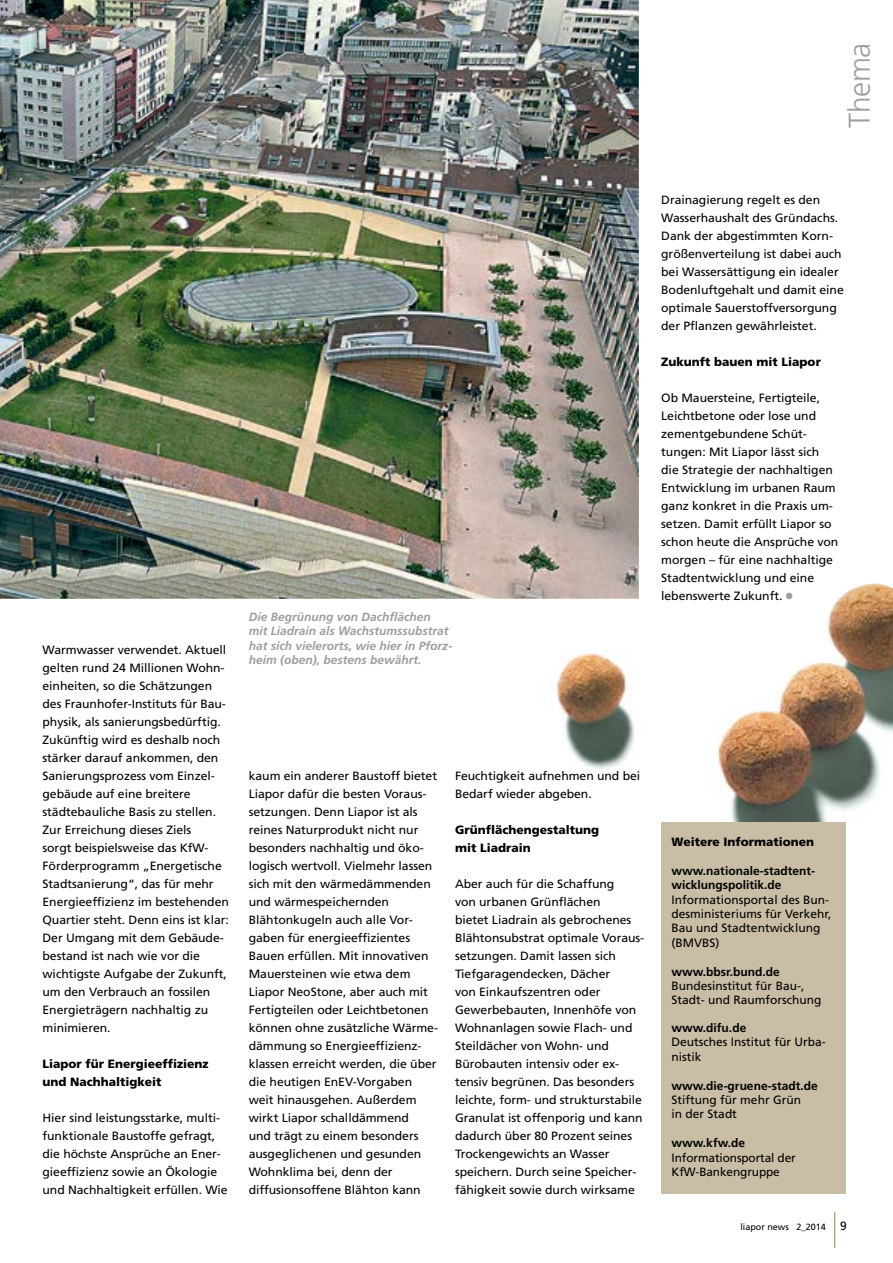
<style>
.page{position:relative;width:893px;height:1263px;background:#fff}
.page>*{position:absolute;margin:0;border:0;box-sizing:border-box;transform-origin:0 0}
.t1{font:300 30px "Frutiger";letter-spacing:-.015em;color:#9c9e9f}
.t2{font:12px/18px "Frutiger";letter-spacing:-.005em;color:#000}
.t3{font:italic 700 12px/14.4px "Frutiger";color:#9c9e9f}
.t4{font:900 12px/18px "Frutiger";color:#000}
.t5{font:700 12px/14.4px "Frutiger";color:#000}
.t6{font:9px "Frutiger";color:#000}
.s1{color:#9c9e9f}
.s2{font-size:12px}
</style>
<div class="page">
<img style="left:555px;top:583px;width:338px;height:240px">
<img style="left:0;top:0;width:639px;height:599px">
<hr style="left:834px;top:1212px;width:1px;height:36px;background:#b0a283">
<div style="left:661px;top:823px;width:185px;height:371px;background:#c9bea5"></div>
<hr style="left:0;top:599px;width:651px;height:2px;background:#fff">
<hr style="left:639px;top:0;width:2px;height:600px;background:#fff">
<h1 class="t1" style="left:842px;top:128px;width:86px;rotate:-90deg">Thema</h1>
<p class="t2" style="left:43px;top:641px;width:188px">Warmwasser verwendet. Aktuell gelten rund 24 Millionen Wohn&shy;einheiten, so die Schätzungen des Fraunhofer-Instituts für Bau&shy;physik, als sanierungsbedürftig.<br>Zukünftig wird es deshalb noch stärker darauf ankommen, den<br>Sanierungsprozess vom Einzel&shy;gebäude auf eine breitere städtebauliche Basis zu stellen.<br>Zur Erreichung dieses Ziels<br>sorgt beispielsweise das KfW-<br>Förderprogramm „Energetische<br>Stadtsanierung“, das für mehr<br>Energieeffizienz im bestehenden<br>Quartier steht. Denn eins ist klar:<br>Der Umgang mit dem Gebäude&shy;bestand ist nach wie vor die wichtigste Aufgabe der Zukunft, um den Verbrauch an fossilen<br>Energieträgern nachhaltig zu minimieren.</p>
<p class="t4" style="left:43px;top:1054px;width:167px">Liapor für Energieeffizienz und Nachhaltigkeit</p>
<p class="t2" style="left:43px;top:1109px;width:187px">Hier sind leistungsstarke, multi&shy;funktionale Baustoffe gefragt, die höchste Ansprüche an Ener&shy;gieeffizienz sowie an Ökologie und Nachhaltigkeit erfüllen. Wie</p>
<p class="t3" style="left:249px;top:609px;width:206px">Die Begrünung von Dachflächen<br>mit Liadrain als Wachstumssubstrat hat sich vielerorts, wie hier in Pforz&shy;heim (oben), bestens bewährt.</p>
<p class="t2" style="left:661px;top:191px;width:184px">Drainagierung regelt es den<br>Wasserhaushalt des Gründachs.<br>Dank der abgestimmten Korn&shy;größenverteilung ist dabei auch bei Wassersättigung ein idealer<br>Bodenluftgehalt und damit eine optimale Sauerstoffversorgung der Pflanzen gewährleistet.</p>
<p class="t4" style="left:661px;top:352px;width:161px">Zukunft bauen mit Liapor</p>
<p class="t2" style="left:661px;top:389px;width:179px">Ob Mauersteine, Fertigteile,<br>Leichtbetone oder lose und zementgebundene Schüt&shy;tungen: Mit Liapor lässt sich die Strategie der nachhaltigen<br>Entwicklung im urbanen Raum ganz konkret in die Praxis um&shy;setzen. Damit erfüllt Liapor so schon heute die Ansprüche von morgen – für eine nachhaltige<br>Stadtentwicklung und eine lebenswerte Zukunft. <span class="s1">●</span></p>
<p class="t2" style="left:249px;top:767px;width:191px">kaum ein anderer Baustoff bietet<br>Liapor dafür die besten Voraus&shy;setzungen. Denn Liapor ist als reines Naturprodukt nicht nur besonders nachhaltig und öko&shy;logisch wertvoll. Vielmehr lassen sich mit den wärmedämmenden und wärmespeichernden<br>Blähtonkugeln auch alle Vor&shy;gaben für energieeffizientes<br>Bauen erfüllen. Mit innovativen<br>Mauersteinen wie etwa dem<br>Liapor NeoStone, aber auch mit<br>Fertigteilen oder Leichtbetonen können ohne zusätzliche Wärme&shy;dämmung so Energieeffizienz&shy;klassen erreicht werden, die über die heutigen EnEV-Vorgaben weit hinausgehen. Außerdem wirkt Liapor schalldämmend<br>und trägt zu einem besonders ausgeglichenen und gesunden<br>Wohnklima bei, denn der diffusionsoffene Blähton kann</p>
<p class="t2" style="left:455px;top:767px;width:187px">Feuchtigkeit aufnehmen und bei<br>Bedarf wieder abgeben.</p>
<p class="t4" style="left:455px;top:820px;width:146px">Grünflächengestaltung mit Liadrain</p>
<p class="t2" style="left:455px;top:875px;width:191px">Aber auch für die Schaffung<br>von urbanen Grünflächen<br>bietet Liadrain als gebrochenes<br>Blähtonsubstrat optimale Voraus&shy;setzungen. Damit lassen sich<br>Tiefgaragendecken, Dächer<br>von Einkaufszentren oder<br>Gewerbebauten, Innenhöfe von<br>Wohnanlagen sowie Flach- und<br>Steildächer von Wohn- und<br>Bürobauten intensiv oder ex&shy;tensiv begrünen. Das besonders leichte, form- und strukturstabile<br>Granulat ist offenporig und kann dadurch über 80 Prozent seines<br>Trockengewichts an Wasser speichern. Durch seine Speicher&shy;fähigkeit sowie durch wirksame</p>
<p class="t4" style="left:672px;top:833px;width:144px">Weitere Informationen</p>
<p class="t5" style="left:672px;top:863px;width:145px">www.nationale-stadtent&shy;wicklungspolitik.de</p>
<p class="t2" style="left:672px;top:892px;width:161px;line-height:14.4px">Informationsportal des Bun&shy;desministeriums für Verkehr,<br>Bau und Stadtentwicklung (BMVBS)</p>
<p class="t5" style="left:672px;top:964px;width:110px">www.bbsr.bund.de</p>
<p class="t2" style="left:672px;top:978px;width:151px;line-height:14.4px">Bundesinstitut für Bau-,<br>Stadt- und Raumforschung</p>
<p class="t5" style="left:672px;top:1020px;width:76px">www.difu.de</p>
<p class="t2" style="left:672px;top:1035px;width:156px;line-height:14.4px">Deutsches Institut für Urba&shy;nistik</p>
<p class="t5" style="left:672px;top:1078px;width:148px">www.die-gruene-stadt.de</p>
<p class="t2" style="left:672px;top:1092px;width:131px;line-height:14.4px">Stiftung für mehr Grün in der Stadt</p>
<p class="t5" style="left:672px;top:1136px;width:75px">www.kfw.de</p>
<p class="t2" style="left:672px;top:1150px;width:126px;line-height:14.4px">Informationsportal der<br>KfW-Bankengruppe</p>
<p class="t6" style="left:740px;top:1221px;width:108px">liapor news 2_2014 <span class="s2">9</span></p>
</div>
